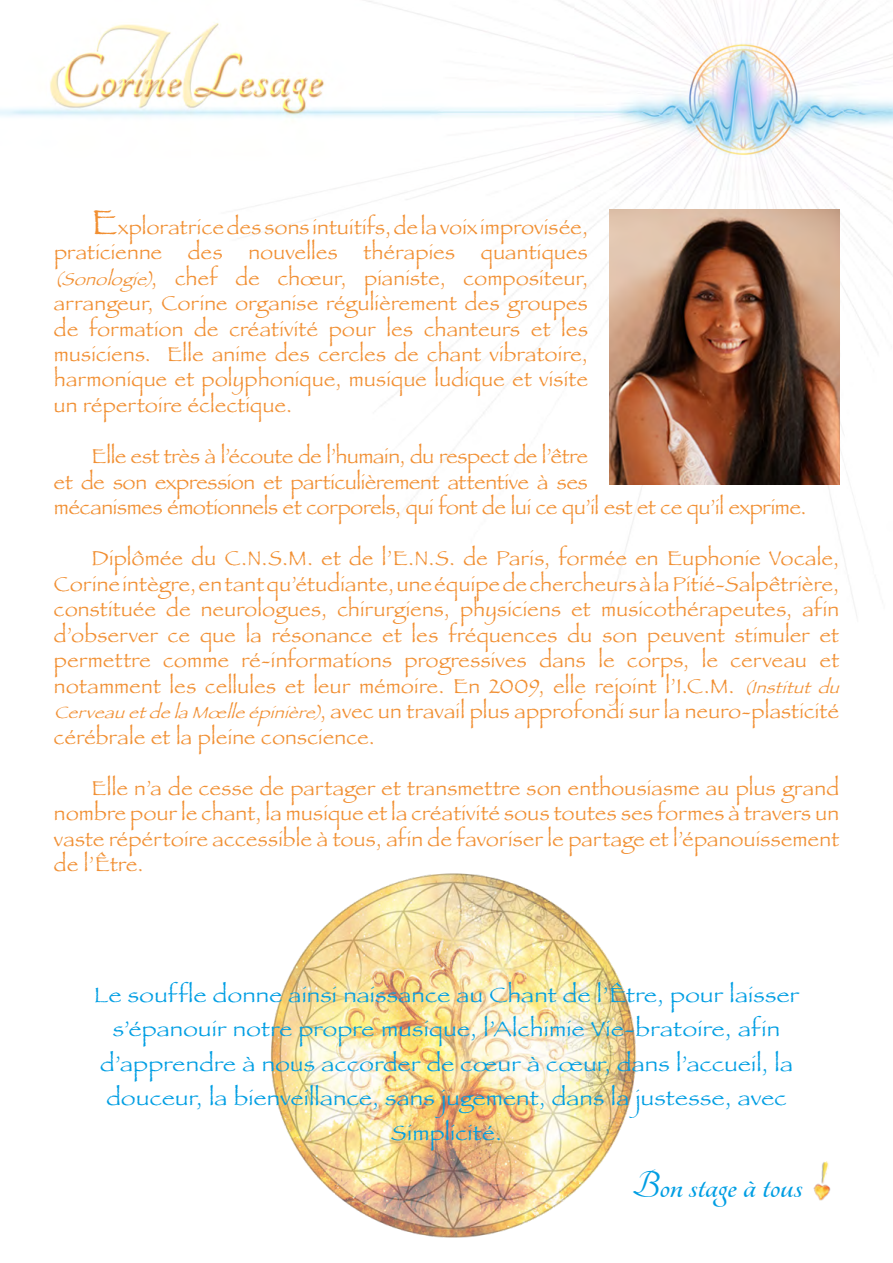
<style>
.page{position:relative;width:893px;height:1263px;background:#fff}
.page>*{position:absolute;margin:0;border:0;box-sizing:border-box;transform-origin:0 0}
.t1{font:700 40.5px "Tangerine";color:#009ee3}
.t2{font:21.6px/34.5px "Papyrus";letter-spacing:.015em;color:#009ee3;text-align:center;scale:1.11 1}
.t3{font:21px/25.5px "Papyrus";letter-spacing:.015em;color:#f18f32;text-align:justify}
.t4{font:21px/25.5px "Papyrus";letter-spacing:-.005em;color:#f18f32}
.s1{font-size:36px}
.s2{font-style:italic;font-size:18px}
.s3{font-style:italic;font-size:17.1px}
</style>
<div class="page">
<img style="left:0;top:0;width:893px;height:616px">
<img style="left:271px;top:873px;width:365px;height:365px">
<img style="left:609px;top:209px;width:231px;height:276px">
<img style="left:813px;top:1161px;width:18px;height:40px">
<p class="t3" style="left:54px;top:213px;width:535px;text-indent:38px"><span class="s1">E</span>xploratrice des sons intuitifs, de la voix improvisée, praticienne des nouvelles thérapies quantiques <span class="s2">(Sonologie)</span>, chef de chœur, pianiste, compositeur, arrangeur, Corine organise régulièrement des groupes de formation de créativité pour les chanteurs et les musiciens. Elle anime des cercles de chant vibratoire, harmonique et polyphonique, musique ludique et visite un répertoire éclectique.</p>
<p class="t4" style="left:54px;top:443px;width:754px;text-indent:38px">Elle est très à l’écoute de l’humain, du respect de l’être<br>et de son expression et particulièrement attentive à ses<br>mécanismes émotionnels et corporels, qui font de lui ce qu’il est et ce qu’il exprime.</p>
<p class="t3" style="left:54px;top:545px;width:795px;text-align:left;text-indent:38px">Diplômée du C.N.S.M. et de l’E.N.S. de Paris, formée en Euphonie Vocale, Corine intègre, en tant qu’étudiante, une équipe de chercheurs à la Pitié-Salpêtrière, constituée de neurologues, chirurgiens, physiciens et musicothérapeutes, afin d’observer ce que la résonance et les fréquences du son peuvent stimuler et permettre comme ré-informations progressives dans le corps, le cerveau et notamment les cellules et leur mémoire. En 2009, elle rejoint l’I.C.M. <span class="s3">(Institutdu CerveauetdelaMœlleépinière)</span>, avec un travail plus approfondi sur la neuro-plasticité cérébrale et la pleine conscience.</p>
<p class="t3" style="left:54px;top:774px;width:787px;text-indent:38px">Elle n’a de cesse de partager et transmettre son enthousiasme au plus grand nombre pour le chant, la musique et la créativité sous toutes ses formes à travers un vaste répértoire accessible à tous, afin de favoriser le partage et l’épanouissement de l’Être.</p>
<p class="t2" style="left:94px;top:977px;width:637px">Le souffle donne ainsi naissance au Chant de l’Être, pour laisser s’épanouir notre propre musique, l’Alchimie Vie-bratoire, afin d’apprendre à nous accorder de cœur à cœur, dans l’accueil, la douceur, la bienveillance, sans jugement, dans la justesse, avec Simplicité.</p>
<h1 class="t1" style="left:632px;top:1165px;width:172px">Bon stage à tous</h1>
</div>
